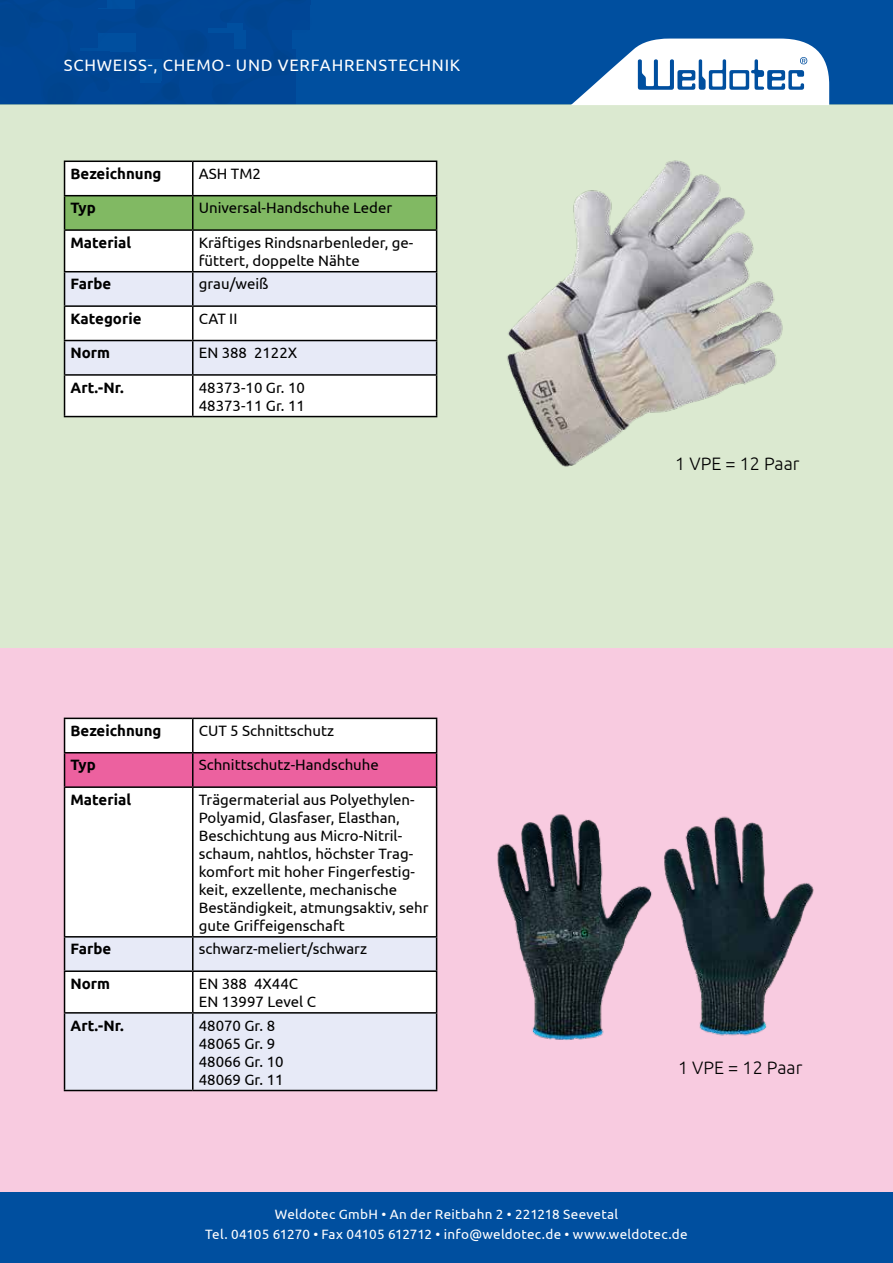
<style>
.page{position:relative;width:893px;height:1263px;background:#fff}
.page>*{position:absolute;margin:0;border:0;box-sizing:border-box;transform-origin:0 0}
.t1{font:300 18px "Ubuntu";color:#000}
.t2{font:16.5px "Ubuntu";letter-spacing:.05em;color:#fff}
.t3{font:15px/18px "Ubuntu";color:#000}
.t4{font:700 15px "Ubuntu";color:#000}
.t5{font:13.5px/19.5px "Ubuntu";letter-spacing:.02em;color:#fff;text-align:center}
</style>
<div class="page">
<div style="left:0;top:648px;width:893px;height:544px;background:#f8cbe0"></div>
<div style="left:0;top:1192px;width:893px;height:71px;background:#004f9f"></div>
<div style="left:0;top:0;width:893px;height:104px;background:#004f9f"></div>
<svg style="left:0;top:0;width:306px;height:104px"></svg>
<div style="left:0;top:104px;width:893px;height:544px;background:#dbe9d0"></div>
<svg style="left:571px;top:39px;width:258px;height:66px"></svg>
<div style="left:65px;top:162px;width:371px;height:254px;background:#fff"></div>
<div style="left:65px;top:196px;width:371px;height:33px;background:#81b963"></div>
<svg style="left:65px;top:272px;width:371px;height:102px;background:#eaecf5"></svg>
<hr style="left:64px;top:161px;width:129px;height:1px;background:#000">
<hr style="left:64px;top:162px;width:1px;height:33px;background:#000">
<hr style="left:193px;top:161px;width:244px;height:1px;background:#000">
<hr style="left:192px;top:162px;width:2px;height:33px;background:#000">
<hr style="left:436px;top:162px;width:1px;height:33px;background:#000">
<hr style="left:64px;top:195px;width:129px;height:1px;background:#000">
<hr style="left:64px;top:196px;width:1px;height:33px;background:#000">
<hr style="left:193px;top:195px;width:244px;height:1px;background:#000">
<hr style="left:192px;top:196px;width:2px;height:33px;background:#000">
<hr style="left:436px;top:196px;width:1px;height:33px;background:#000">
<hr style="left:64px;top:229px;width:129px;height:2px;background:#000">
<hr style="left:64px;top:231px;width:1px;height:40px;background:#000">
<hr style="left:193px;top:229px;width:244px;height:2px;background:#000">
<hr style="left:192px;top:231px;width:2px;height:40px;background:#000">
<hr style="left:436px;top:231px;width:1px;height:40px;background:#000">
<hr style="left:64px;top:271px;width:129px;height:1px;background:#000">
<hr style="left:64px;top:272px;width:1px;height:33px;background:#000">
<hr style="left:193px;top:271px;width:244px;height:1px;background:#000">
<hr style="left:192px;top:272px;width:2px;height:33px;background:#000">
<hr style="left:436px;top:272px;width:1px;height:33px;background:#000">
<hr style="left:64px;top:305px;width:129px;height:2px;background:#000">
<hr style="left:64px;top:307px;width:1px;height:33px;background:#000">
<hr style="left:193px;top:305px;width:244px;height:2px;background:#000">
<hr style="left:192px;top:307px;width:2px;height:33px;background:#000">
<hr style="left:436px;top:307px;width:1px;height:33px;background:#000">
<hr style="left:64px;top:340px;width:129px;height:1px;background:#000">
<hr style="left:64px;top:341px;width:1px;height:33px;background:#000">
<hr style="left:193px;top:340px;width:244px;height:1px;background:#000">
<hr style="left:192px;top:341px;width:2px;height:33px;background:#000">
<hr style="left:436px;top:341px;width:1px;height:33px;background:#000">
<hr style="left:64px;top:374px;width:129px;height:2px;background:#000">
<hr style="left:64px;top:376px;width:1px;height:40px;background:#000">
<hr style="left:193px;top:374px;width:244px;height:2px;background:#000">
<hr style="left:192px;top:376px;width:2px;height:40px;background:#000">
<hr style="left:436px;top:376px;width:1px;height:40px;background:#000">
<hr style="left:64px;top:416px;width:129px;height:1px;background:#000">
<hr style="left:193px;top:416px;width:244px;height:1px;background:#000">
<img style="left:507px;top:160px;width:276px;height:307px">
<div style="left:65px;top:719px;width:371px;height:217px;background:#fff"></div>
<div style="left:65px;top:753px;width:371px;height:33px;background:#ec619f"></div>
<svg style="left:65px;top:937px;width:371px;height:153px;background:#eaedf6"></svg>
<hr style="left:64px;top:718px;width:129px;height:1px;background:#000">
<hr style="left:64px;top:719px;width:1px;height:33px;background:#000">
<hr style="left:193px;top:718px;width:244px;height:1px;background:#000">
<hr style="left:192px;top:719px;width:2px;height:33px;background:#000">
<hr style="left:436px;top:719px;width:1px;height:33px;background:#000">
<hr style="left:64px;top:752px;width:129px;height:1px;background:#000">
<hr style="left:64px;top:753px;width:1px;height:33px;background:#000">
<hr style="left:193px;top:752px;width:244px;height:1px;background:#000">
<hr style="left:192px;top:753px;width:2px;height:33px;background:#000">
<hr style="left:436px;top:753px;width:1px;height:33px;background:#000">
<hr style="left:64px;top:786px;width:129px;height:2px;background:#000">
<hr style="left:64px;top:788px;width:1px;height:148px;background:#000">
<hr style="left:193px;top:786px;width:244px;height:2px;background:#000">
<hr style="left:192px;top:788px;width:2px;height:148px;background:#000">
<hr style="left:436px;top:788px;width:1px;height:148px;background:#000">
<hr style="left:64px;top:936px;width:129px;height:1px;background:#000">
<hr style="left:64px;top:937px;width:1px;height:33px;background:#000">
<hr style="left:193px;top:936px;width:244px;height:1px;background:#000">
<hr style="left:192px;top:937px;width:2px;height:33px;background:#000">
<hr style="left:436px;top:937px;width:1px;height:33px;background:#000">
<hr style="left:64px;top:970px;width:129px;height:2px;background:#000">
<hr style="left:64px;top:972px;width:1px;height:40px;background:#000">
<hr style="left:193px;top:970px;width:244px;height:2px;background:#000">
<hr style="left:192px;top:972px;width:2px;height:40px;background:#000">
<hr style="left:436px;top:972px;width:1px;height:40px;background:#000">
<hr style="left:64px;top:1012px;width:129px;height:1px;background:#000">
<hr style="left:64px;top:1013px;width:1px;height:77px;background:#000">
<hr style="left:193px;top:1012px;width:244px;height:1px;background:#000">
<hr style="left:192px;top:1013px;width:2px;height:77px;background:#000">
<hr style="left:436px;top:1013px;width:1px;height:77px;background:#000">
<hr style="left:64px;top:1090px;width:129px;height:1px;background:#000">
<hr style="left:193px;top:1090px;width:244px;height:1px;background:#000">
<img style="left:497px;top:814px;width:317px;height:226px">
<p class="t2" style="left:64px;top:55px;width:398px">SCHWEISS-, CHEMO- UND VERFAHRENSTECHNIK</p>
<p class="t4" style="left:71px;top:164px;width:92px">Bezeichnung</p>
<p class="t3" style="left:199px;top:164px;width:64px">ASH TM2</p>
<p class="t4" style="left:71px;top:199px;width:27px">Typ</p>
<p class="t3" style="left:199px;top:198px;width:195px">Universal-Handschuhe Leder</p>
<p class="t4" style="left:71px;top:233px;width:62px">Material</p>
<p class="t3" style="left:199px;top:233px;width:216px">Kräftiges Rindsnarbenleder, ge&shy;füttert, doppelte Nähte</p>
<p class="t4" style="left:71px;top:275px;width:42px">Farbe</p>
<p class="t3" style="left:199px;top:275px;width:71px">grau/weiß</p>
<p class="t4" style="left:71px;top:309px;width:72px">Kategorie</p>
<p class="t3" style="left:199px;top:309px;width:40px">CAT II</p>
<p class="t4" style="left:71px;top:344px;width:41px">Norm</p>
<p class="t3" style="left:199px;top:343px;width:100px">EN 388 2122X</p>
<p class="t4" style="left:71px;top:378px;width:55px">Art.-Nr.</p>
<p class="t3" style="left:199px;top:378px;width:108px">48373-10 Gr. 10<br>48373-11 Gr. 11</p>
<p class="t4" style="left:71px;top:721px;width:92px">Bezeichnung</p>
<p class="t3" style="left:199px;top:721px;width:137px">CUT 5 Schnittschutz</p>
<p class="t4" style="left:71px;top:756px;width:27px">Typ</p>
<p class="t3" style="left:199px;top:756px;width:182px">Schnittschutz-Handschuhe</p>
<p class="t4" style="left:71px;top:790px;width:62px">Material</p>
<p class="t3" style="left:199px;top:790px;width:231px">Trägermaterial aus Polyethylen-<br>Polyamid, Glasfaser, Elasthan,<br>Beschichtung aus Micro-Nitril&shy;schaum, nahtlos, höchster Trag&shy;komfort mit hoher Fingerfestig&shy;keit, exzellente, mechanische<br>Beständigkeit, atmungsaktiv, sehr gute Griffeigenschaft</p>
<p class="t4" style="left:71px;top:940px;width:42px">Farbe</p>
<p class="t3" style="left:199px;top:940px;width:170px">schwarz-meliert/schwarz</p>
<p class="t4" style="left:71px;top:974px;width:41px">Norm</p>
<p class="t3" style="left:199px;top:974px;width:119px">EN 388 4X44C<br>EN 13997 Level C</p>
<p class="t4" style="left:71px;top:1016px;width:55px">Art.-Nr.</p>
<p class="t3" style="left:199px;top:1016px;width:86px">48070 Gr. 8<br>48065 Gr. 9<br>48066 Gr. 10<br>48069 Gr. 11</p>
<p class="t1" style="left:675px;top:453px;width:126px">1 VPE = 12 Paar</p>
<p class="t1" style="left:678px;top:1057px;width:126px">1 VPE = 12 Paar</p>
<p class="t5" style="left:205px;top:1204px;width:484px">Weldotec GmbH • An der Reitbahn 2 • 221218 Seevetal<br>Tel. 04105 61270 • Fax 04105 612712 • info@weldotec.de • www.weldotec.de</p>
</div>
